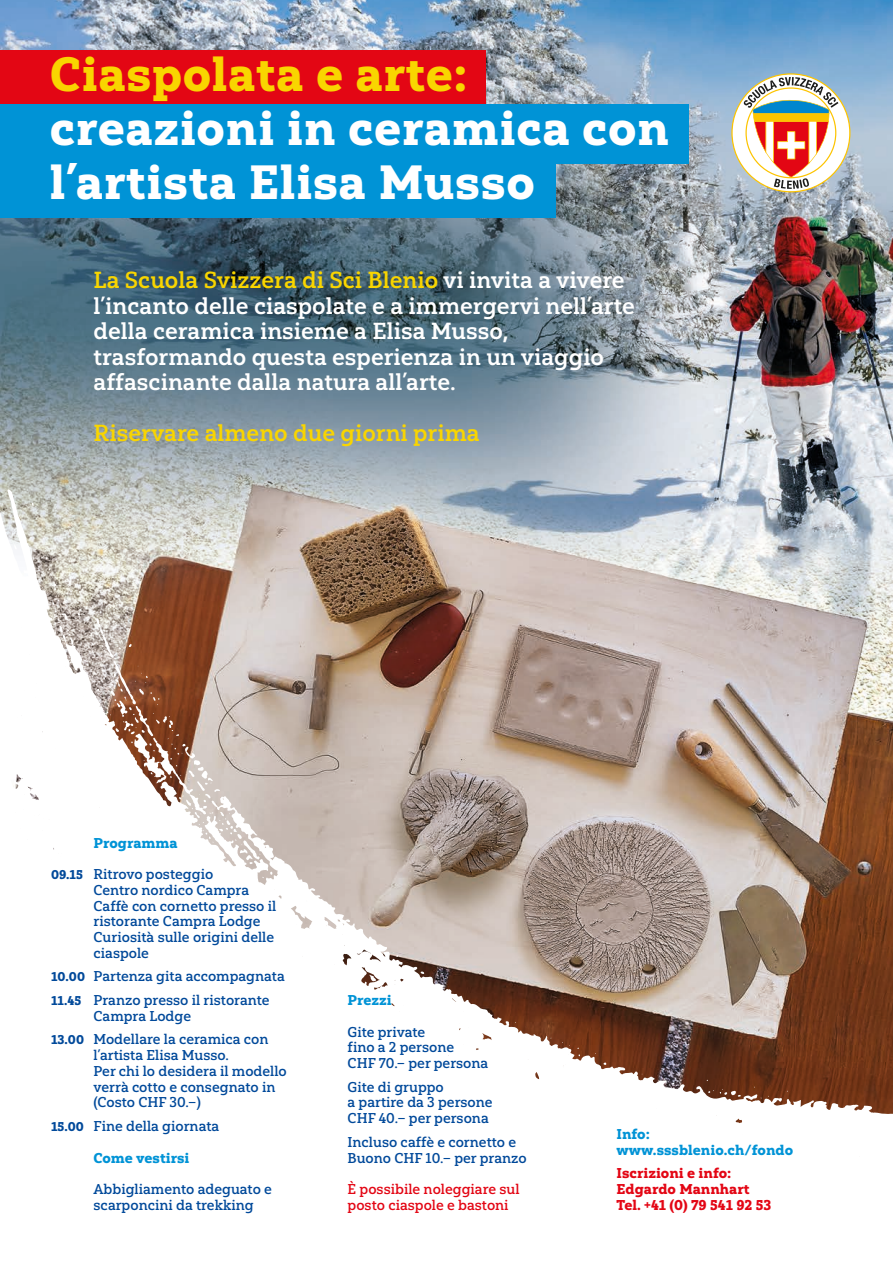
<style>
.page{position:relative;width:893px;height:1263px;background:#fff}
.page>*{position:absolute;margin:0;border:0;box-sizing:border-box;transform-origin:0 0}
.t1{font:48px/54px "Yorkten Slab Nor Bla";letter-spacing:.01em;color:#fff}
.t2{font:48px "Yorkten Slab Nor Bla";letter-spacing:.01em;color:#f9d500}
.t3{font:23.25px/25.5px "Yorkten Slab Nor Dem";color:#fff}
.t4{font:23.25px "Yorkten Slab Nor Dem";color:#f9d500}
.t5{font:14.25px/15.8px "Yorkten Slab Nor Med";color:#00499a}
.t6{font:14.25px/15.8px "Yorkten Slab Nor Bla";color:#0093d6}
.t7{font:14.25px/15.8px "Yorkten Slab Nor Bla";color:#e30614}
.t8{font:14.25px/15.8px "Yorkten Slab Nor Med";color:#e30614}
.s1{color:#f9d500}
.s2{font-family:"Yorkten Slab Nor Bla";font-size:12.75px}
</style>
<div class="page">
<img style="left:0;top:0;width:893px;height:423px">
<svg style="left:731px;top:73px;width:119px;height:119px"></svg>
<img style="left:0;top:423px;width:893px;height:700px">
<div style="left:0;top:50px;width:486px;height:59px;background:#e30614"></div>
<div style="left:0;top:158px;width:556px;height:59px;background:#0093d6"></div>
<div style="left:0;top:104px;width:689px;height:59px;background:#0093d6"></div>
<h1 class="t2" style="left:50px;top:44px;width:419px">Ciaspolata e arte:</h1>
<h1 class="t1" style="left:50px;top:101px;width:621px">creazioni in ceramica con l’artista Elisa Musso</h1>
<h2 class="t3" style="left:94px;top:267px;width:543px"><span class="s1">La Scuola Svizzera di Sci Blenio</span> vi invita a vivere l’incanto delle ciaspolate e a immergervi nell’arte della ceramica insieme a Elisa Musso, trasformando questa esperienza in un viaggio affascinante dalla natura all’arte.</h2>
<h2 class="t4" style="left:94px;top:419px;width:388px">Riservare almeno due giorni prima</h2>
<p class="t6" style="left:94px;top:834px;width:86px">Programma</p>
<p class="t5" style="left:94px;top:866px;width:184px;text-indent:-43px"><span class="s2">09.15</span> Ritrovo posteggio<br>Centro nordico Campra<br>Caffè con cornetto presso il ristorante Campra Lodge<br>Curiosità sulle origini delle ciaspole</p>
<p class="t5" style="left:51px;top:964px;width:235px;line-height:23.7px"><span class="s2">10.00</span> Partenza gita accompagnata<br><span class="s2">11.45</span> Pranzo presso il ristorante</p>
<p class="t5" style="left:51px;top:1004px;width:219px;line-height:23.7px;text-indent:43px">Campra Lodge<br><span class="s2">13.00</span> Modellare la ceramica con</p>
<p class="t5" style="left:94px;top:1047px;width:195px">l’artista Elisa Musso.<br>Per chi lo desidera il modello verrà cotto e consegnato in (Costo CHF 30.–)</p>
<p class="t5" style="left:51px;top:1118px;width:170px"><span class="s2">15.00</span> Fine della giornata</p>
<p class="t6" style="left:94px;top:1149px;width:97px">Come vestirsi</p>
<p class="t5" style="left:94px;top:1181px;width:180px">Abbigliamento adeguato e scarponcini da trekking</p>
<p class="t6" style="left:348px;top:992px;width:46px">Prezzi</p>
<p class="t5" style="left:348px;top:1024px;width:142px">Gite private<br>fino a 2 persone<br>CHF 70.– per persona</p>
<p class="t5" style="left:348px;top:1079px;width:146px">Gite di gruppo<br>a partire da 3 persone<br>CHF 40.– per persona</p>
<p class="t5" style="left:348px;top:1134px;width:181px">Incluso caffè e cornetto e<br>Buono CHF 10.– per pranzo</p>
<p class="t8" style="left:348px;top:1181px;width:173px">È possibile noleggiare sul posto ciaspole e bastoni</p>
<p class="t6" style="left:617px;top:1126px;width:178px">Info: www.sssblenio.ch/fondo</p>
<p class="t7" style="left:617px;top:1165px;width:156px">Iscrizioni e info:<br>Edgardo Mannhart<br>Tel. +41 (0) 79 541 92 53</p>
</div>
